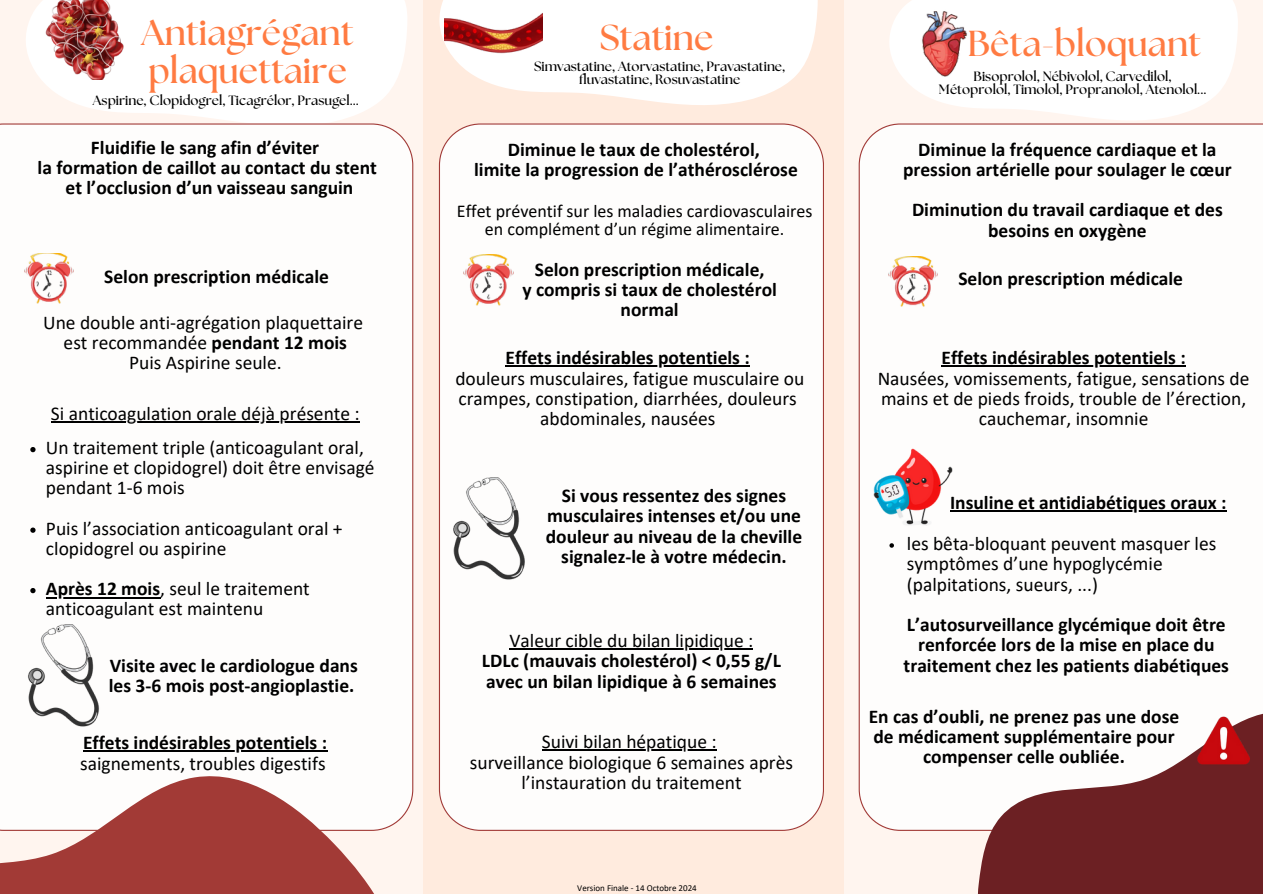
<style>
.page{position:relative;width:1263px;height:894px;background:#fff}
.page>*{position:absolute;margin:0;border:0;box-sizing:border-box;transform-origin:0 0}
.t1{font:700 36px/37.2px "The Seasons";color:#ff7b42}
.t2{font:700 19.5px/20.2px "Calibri";color:#000;text-align:center}
.t3{font:19.5px/20.2px "Calibri";color:#000}
.t4{font:18px/18px "Calibri";color:#000;text-align:center}
.t5{font:700 13.5px/13.5px "The Seasons";color:#000;text-align:center}
.t6{font:9px "Calibri";color:#000}
.s1{font-weight:700}
.s2{font-weight:400}
</style>
<div class="page">
<div style="left:0;top:0;width:1263px;height:893px;background:#fff5ef"></div>
<div style="left:859px;top:123px;width:404px;height:707px;background:#fefdfc"></div>
<svg style="left:960px;top:674px;width:303px;height:219px"></svg>
<div style="left:423px;top:0;width:421px;height:893px;background:#ffebde"></div>
<svg style="left:26px;top:0;width:381px;height:123px;fill:#fff"></svg>
<div style="left:0;top:123px;width:413px;height:611px;background:#fefdfc"></div>
<svg style="left:0;top:734px;width:414px;height:159px"></svg>
<svg style="left:439px;top:0;width:379px;height:105px"></svg>
<div style="left:439px;top:123px;width:385px;height:707px;background:#fefdfc"></div>
<svg style="left:889px;top:0;width:349px;height:120px"></svg>
<img style="left:444px;top:0;width:98px;height:70px">
<img style="left:28px;top:0;width:113px;height:80px">
<img style="left:453px;top:254px;width:70px;height:51px">
<img style="left:878px;top:256px;width:70px;height:51px">
<img style="left:19px;top:624px;width:88px;height:103px">
<img style="left:445px;top:477px;width:88px;height:103px">
<hr style="left:83px;top:750px;width:244px;height:1px;background:#000">
<hr style="left:506px;top:365px;width:244px;height:1px;background:#000">
<img style="left:892px;top:8px;width:105px;height:76px">
<hr style="left:941px;top:365px;width:245px;height:1px;background:#000">
<img style="left:1198px;top:714px;width:52px;height:52px">
<img style="left:865px;top:438px;width:96px;height:97px">
<img style="left:14px;top:253px;width:70px;height:50px">
<hr style="left:950px;top:510px;width:277px;height:1px;background:#000">
<svg style="left:889px;top:543px;width:5px;height:4px"></svg>
<hr style="left:510px;top:648px;width:243px;height:1px;background:#000">
<hr style="left:542px;top:749px;width:175px;height:1px;background:#000">
<hr style="left:51px;top:421px;width:309px;height:2px;background:#000">
<svg style="left:30px;top:447px;width:6px;height:5px"></svg>
<svg style="left:30px;top:527px;width:6px;height:5px"></svg>
<svg style="left:30px;top:587px;width:6px;height:6px"></svg>
<hr style="left:46px;top:596px;width:114px;height:2px;background:#000">
<p class="t1" style="left:142px;top:16px;width:213px">Antiagrégant plaquettaire</p>
<h2 class="t5" style="left:93px;top:94px;width:268px">Aspirine, Clopidogrel, Ticagrélor, Prasugel...</h2>
<p class="t2" style="left:38px;top:139px;width:341px">Fluidifie le sang afin d’éviter<br>la formation de caillot au contact du stent et l’occlusion d’un vaisseau sanguin</p>
<h2 class="t2" style="left:104px;top:268px;width:226px">Selon prescription médicale</h2>
<p class="t3" style="left:43px;top:314px;width:321px;text-align:center">Une double anti-agrégation plaquettaire est recommandée <span class="s1">pendant 12 mois<br></span>Puis Aspirine seule.</p>
<h2 class="t3" style="left:51px;top:404px;width:310px">Si anticoagulation orale déjà présente :</h2>
<h3 class="t3" style="left:46px;top:439px;width:330px">Un traitement triple (anticoagulant oral, aspirine et clopidogrel) doit être envisagé pendant 1-6 mois</h3>
<p class="t3" style="left:46px;top:519px;width:298px">Puis l’association anticoagulant oral + clopidogrel ou aspirine</p>
<h2 class="t3" style="left:46px;top:580px;width:265px"><span class="s1">Après 12 mois</span>, seul le traitement anticoagulant est maintenu</h2>
<p class="t2" style="left:109px;top:656px;width:250px;text-align:left">Visite avec le cardiologue dans les 3-6 mois post-angioplastie.</p>
<h2 class="t2" style="left:80px;top:734px;width:249px;text-align:left">Effets indésirables potentiels : <span class="s2">saignements, troubles digestifs</span></h2>
<p class="t1" style="left:600px;top:20px;width:115px">Statine</p>
<h3 class="t5" style="left:534px;top:60px;width:253px">Simvastatine, Atorvastatine, Pravastatine, fluvastatine, Rosuvastatine</h3>
<p class="t2" style="left:474px;top:140px;width:325px">Diminue le taux de cholestérol,<br>limite la progression de l’athérosclérose</p>
<p class="t4" style="left:457px;top:203px;width:357px">Effet préventif sur les maladies cardiovasculaires en complément d’un régime alimentaire.</p>
<p class="t2" style="left:522px;top:261px;width:256px">Selon prescription médicale,<br>y compris si taux de cholestérol normal</p>
<h1 class="t3" style="left:455px;top:349px;width:351px;text-align:center"><span class="s1">Effets indésirables potentiels :<br></span>douleurs musculaires, fatigue musculaire ou crampes, constipation, diarrhées, douleurs abdominales, nausées</h1>
<h4 class="t2" style="left:546px;top:487px;width:258px">Si vous ressentez des signes musculaires intenses et/ou une douleur au niveau de la cheville signalez-le à votre médecin.</h4>
<h2 class="t2" style="left:482px;top:632px;width:300px"><span class="s2">Valeur cible du bilan lipidique :<br></span>LDLc (mauvais cholestérol) &lt; 0,55 g/L avec un bilan lipidique à 6 semaines</h2>
<h2 class="t3" style="left:470px;top:733px;width:325px;text-align:center">Suivi bilan hépatique :<br>surveillance biologique 6 semaines après l’instauration du traitement</h2>
<h2 class="t6" style="left:577px;top:883px;width:121px">Version Finale - 14 Octobre 2024</h2>
<h4 class="t1" style="left:967px;top:26px;width:235px">Bêta-bloquant</h4>
<h2 class="t5" style="left:939px;top:70px;width:269px">Bisoprolol, Nébivolol, Carvedilol,<br>Métoprolol, Timolol, Propranolol, Atenolol...</h2>
<p class="t2" style="left:903px;top:140px;width:330px">Diminue la fréquence cardiaque et la pression artérielle pour soulager le cœur</p>
<p class="t2" style="left:912px;top:201px;width:312px">Diminution du travail cardiaque et des besoins en oxygène</p>
<h1 class="t2" style="left:958px;top:269px;width:226px">Selon prescription médicale</h1>
<h3 class="t3" style="left:878px;top:349px;width:373px;text-align:center"><span class="s1">Effets indésirables potentiels :<br></span>Nausées, vomissements, fatigue, sensations de mains et de pieds froids, trouble de l’érection, cauchemar, insomnie</h3>
<p class="t3" style="left:907px;top:484px;width:321px;line-height:40.5px;text-indent:43px"><span class="s1">Insuline et antidiabétiques oraux : </span>les bêta-bloquant peuvent masquer les</p>
<h1 class="t3" style="left:907px;top:555px;width:257px">symptômes d’une hypoglycémie (palpitations, sueurs, ...)</h1>
<h1 class="t2" style="left:907px;top:616px;width:320px">L’autosurveillance glycémique doit être</h1>
<h4 class="t2" style="left:904px;top:636px;width:327px">renforcée lors de la mise en place du traitement chez les patients diabétiques</h4>
<h3 class="t2" style="left:869px;top:707px;width:312px">En cas d’oubli, ne prenez pas une dose de médicament supplémentaire pour compenser celle oubliée.</h3>
</div>
